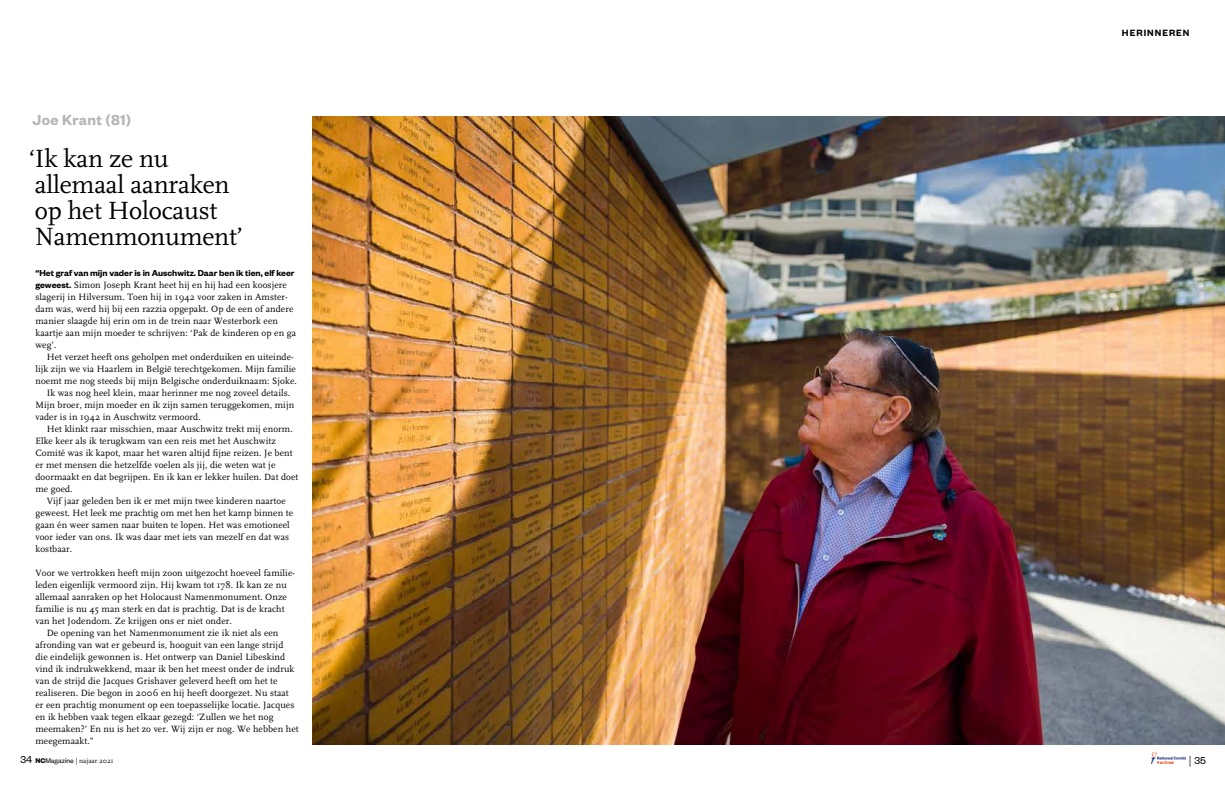
<style>
.page{position:relative;width:1225px;height:794px;background:#fff}
.page>*{position:absolute;margin:0;border:0;box-sizing:border-box;transform-origin:0 0}
.t1{font:26px/26px "FF Scala";letter-spacing:-.01em;color:#000}
.t2{font:600 16px "Founders Grotesk";letter-spacing:.02em;color:#b4b6b6}
.t3{font:11px "Founders Grotesk";color:#000}
.t4{font:600 10px "Founders Grotesk";letter-spacing:.1em;color:#000}
.t5{font:9.5px/12px "FF Scala";letter-spacing:.01em;color:#000}
.t6{font:600 9.5px "Founders Grotesk";color:#000}
.t7{font:7px "FF Scala";color:#000}
.s1{font-family:"Founders Grotesk";font-weight:600}
.s2{font-family:"Founders Grotesk";font-size:11px}
.s3{font-family:"Founders Grotesk";font-weight:700;font-size:7.5px}
.s4{font-family:"Founders Grotesk";font-size:7.5px}
.s5{font-family:"FF Scala"}
</style>
<div class="page">
<img style="left:1151px;top:752px;width:34px;height:11px">
<img style="left:312px;top:117px;width:913px;height:627px">
<h2 class="t2" style="left:33px;top:110px;width:100px">Joe Krant (81)</h2>
<h1 class="t1" style="left:29px;top:146px;width:216px">‘Ik kan ze nu allemaal aanraken op het Holocaust<br>Namenmonument’</h1>
<p class="t6" style="left:35px;top:267px;width:260px">“Het graf van mijn vader is in Auschwitz. Daar ben ik tien, elf keer</p>
<p class="t5" style="left:35px;top:279px;width:262px"><span class="s1">geweest.</span> Simon Joseph Krant heet hij en hij had een koosjere slagerij in Hilversum. Toen hij in 1942 voor zaken in Amster&shy;dam was, werd hij bij een razzia opgepakt. Op de een of andere manier slaagde hij erin om in de trein naar Westerbork een kaartje aan mijn moeder te schrijven: ‘Pak de kinderen op en ga weg’.</p>
<p class="t5" style="left:47px;top:351px;width:249px">Het verzet heeft ons geholpen met onderduiken en uiteinde-</p>
<p class="t5" style="left:35px;top:363px;width:262px">lijk zijn we via Haarlem in België terechtgekomen. Mijn familie</p>
<p class="t5" style="left:35px;top:375px;width:263px">noemt me nog steeds bij mijn Belgische onderduiknaam: Sjoke.</p>
<p class="t5" style="left:47px;top:387px;width:245px">Ik was nog heel klein, maar herinner me nog zoveel details.</p>
<p class="t5" style="left:35px;top:399px;width:260px">Mijn broer, mijn moeder en ik zijn samen teruggekomen, mijn</p>
<p class="t5" style="left:35px;top:411px;width:167px">vader is in 1942 in Auschwitz vermoord.</p>
<p class="t5" style="left:47px;top:423px;width:247px">Het klinkt raar misschien, maar Auschwitz trekt mij enorm.</p>
<p class="t5" style="left:35px;top:435px;width:242px">Elke keer als ik terugkwam van een reis met het Auschwitz</p>
<p class="t5" style="left:35px;top:447px;width:259px">Comité was ik kapot, maar het waren altijd fijne reizen. Je bent</p>
<p class="t5" style="left:35px;top:459px;width:241px">er met mensen die hetzelfde voelen als jij, die weten wat je</p>
<p class="t5" style="left:35px;top:471px;width:264px">doormaakt en dat begrijpen. En ik kan er lekker huilen. Dat doet</p>
<p class="t5" style="left:35px;top:483px;width:39px">me goed.</p>
<p class="t5" style="left:47px;top:495px;width:240px">Vijf jaar geleden ben ik er met mijn twee kinderen naartoe</p>
<p class="t5" style="left:35px;top:507px;width:259px">geweest. Het leek me prachtig om met hen het kamp binnen te</p>
<p class="t5" style="left:35px;top:519px;width:256px">gaan én weer samen naar buiten te lopen. Het was emotioneel</p>
<p class="t5" style="left:35px;top:531px;width:255px">voor ieder van ons. Ik was daar met iets van mezelf en dat was</p>
<p class="t5" style="left:35px;top:543px;width:38px">kostbaar.</p>
<p class="t5" style="left:35px;top:567px;width:261px">Voor we vertrokken heeft mijn zoon uitgezocht hoeveel familie-</p>
<p class="t5" style="left:35px;top:579px;width:253px">leden eigenlijk vermoord zijn. Hij kwam tot 178. Ik kan ze nu</p>
<p class="t5" style="left:35px;top:591px;width:253px">allemaal aanraken op het Holocaust Namenmonument. Onze</p>
<p class="t5" style="left:35px;top:603px;width:251px">familie is nu 45 man sterk en dat is prachtig. Dat is de kracht</p>
<p class="t5" style="left:35px;top:615px;width:198px">van het Jodendom. Ze krijgen ons er niet onder.</p>
<p class="t5" style="left:47px;top:627px;width:233px">De opening van het Namenmonument zie ik niet als een</p>
<p class="t5" style="left:35px;top:639px;width:249px">afronding van wat er gebeurd is, hooguit van een lange strijd</p>
<p class="t5" style="left:35px;top:651px;width:251px">die eindelijk gewonnen is. Het ontwerp van Daniel Libeskind</p>
<p class="t5" style="left:35px;top:663px;width:260px">vind ik indrukwekkend, maar ik ben het meest onder de indruk</p>
<p class="t5" style="left:35px;top:675px;width:244px">van de strijd die Jacques Grishaver geleverd heeft om het te</p>
<p class="t5" style="left:35px;top:687px;width:255px">realiseren. Die begon in 2006 en hij heeft doorgezet. Nu staat</p>
<p class="t5" style="left:35px;top:699px;width:260px">er een prachtig monument op een toepasselijke locatie. Jacques</p>
<p class="t5" style="left:35px;top:711px;width:240px">en ik hebben vaak tegen elkaar gezegd: ‘Zullen we het nog</p>
<p class="t5" style="left:35px;top:723px;width:265px">meemaken?’ En nu is het zo ver. Wij zijn er nog. We hebben het</p>
<p class="t5" style="left:35px;top:735px;width:60px">meegemaakt.”</p>
<p class="t4" style="left:1122px;top:26px;width:69px">HERINNEREN</p>
<p class="t7" style="left:20px;top:757px;width:95px"><span class="s2">34</span> <span class="s3">NC</span><span class="s4">Magazine</span> | najaar 2021</p>
<p class="t3" style="left:1188px;top:753px;width:18px"><span class="s5">|</span> 35</p>
</div>
